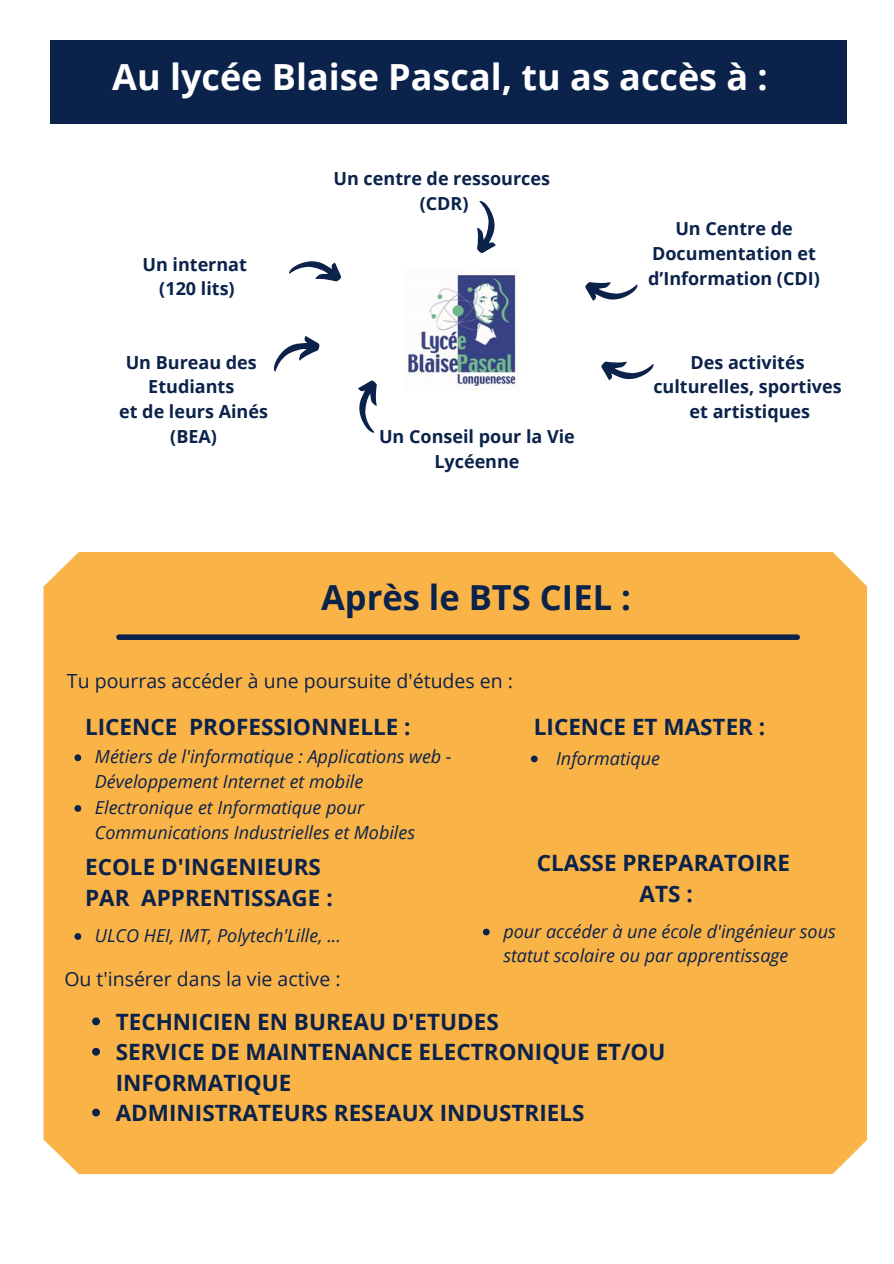
<style>
.page{position:relative;width:894px;height:1264px;background:#fff}
.page>*{position:absolute;margin:0;border:0;box-sizing:border-box;transform-origin:0 0}
.t1{font:700 36px "Open Sans";color:#fff}
.t2{font:700 34.5px "Open Sans";color:#0b224b}
.t3{font:700 22.5px/30.3px "Open Sans";color:#0b224b}
.t4{font:19.5px "Open Sans";color:#0b224b}
.t5{font:italic 18px/24.8px "Open Sans";color:#0b224b}
.t6{font:700 18px/24.8px "Open Sans";color:#0b224b;text-align:center}
</style>
<div class="page">
<div style="left:51px;top:41px;width:795px;height:83px;background:#0b224b"></div>
<svg style="left:477px;top:201px;width:18px;height:52px"></svg>
<svg style="left:358px;top:380px;width:19px;height:53px"></svg>
<svg style="left:289px;top:261px;width:52px;height:21px"></svg>
<svg style="left:601px;top:361px;width:52px;height:19px"></svg>
<svg style="left:274px;top:336px;width:46px;height:36px"></svg>
<svg style="left:585px;top:282px;width:52px;height:19px"></svg>
<div style="left:43px;top:552px;width:823px;height:622px;background:#f9b347"></div>
<svg style="left:74px;top:754px;width:7px;height:7px"></svg>
<div style="left:119px;top:634px;width:678px;height:6px;background:#0b224b"></div>
<img style="left:404px;top:271px;width:116px;height:118px">
<svg style="left:530px;top:755px;width:7px;height:7px"></svg>
<svg style="left:92px;top:1017px;width:8px;height:8px"></svg>
<svg style="left:92px;top:1047px;width:8px;height:8px"></svg>
<svg style="left:92px;top:1108px;width:8px;height:8px"></svg>
<svg style="left:74px;top:933px;width:7px;height:6px"></svg>
<svg style="left:483px;top:928px;width:6px;height:7px"></svg>
<svg style="left:74px;top:805px;width:7px;height:6px"></svg>
<p class="t1" style="left:112px;top:52px;width:657px">Au lycée Blaise Pascal, tu as accès à :</p>
<p class="t6" style="left:142px;top:251px;width:106px">Un internat (120 lits)</p>
<p class="t6" style="left:119px;top:349px;width:150px">Un Bureau des<br>Etudiants<br>et de leurs Ainés (BEA)</p>
<h4 class="t6" style="left:333px;top:166px;width:218px">Un centre de ressources (CDR)</h4>
<h4 class="t6" style="left:379px;top:424px;width:197px">Un Conseil pour la Vie<br>Lycéenne</h4>
<h4 class="t6" style="left:648px;top:216px;width:173px">Un Centre de<br>Documentation et d’Information (CDI)</h4>
<h1 class="t6" style="left:653px;top:349px;width:190px">Des activités culturelles, sportives et artistiques</h1>
<p class="t2" style="left:321px;top:573px;width:311px">Après le BTS CIEL :</p>
<p class="t4" style="left:67px;top:666px;width:447px">Tu pourras accéder à une poursuite d'études en :</p>
<p class="t3" style="left:85px;top:711px;width:327px">LICENCE PROFESSIONNELLE :</p>
<h4 class="t3" style="left:533px;top:711px;width:233px">LICENCE ET MASTER :</h4>
<p class="t5" style="left:556px;top:745px;width:105px">Informatique</p>
<h4 class="t5" style="left:95px;top:744px;width:358px">Métiers de l'informatique : Applications web -<br>Développement Internet et mobile</h4>
<h2 class="t5" style="left:95px;top:794px;width:321px">Electronique et Informatique pour<br>Communications Industrielles et Mobiles</h2>
<h1 class="t3" style="left:85px;top:851px;width:249px">ECOLE D'INGENIEURS<br>PAR APPRENTISSAGE :</h1>
<p class="t3" style="left:536px;top:847px;width:255px;text-align:center">CLASSE PREPARATOIRE<br>ATS :</p>
<p class="t5" style="left:95px;top:922px;width:247px">ULCO HEI, IMT, Polytech'Lille, ...</p>
<h2 class="t5" style="left:503px;top:918px;width:334px">pour accéder à une école d'ingénieur sous statut scolaire ou par apprentissage</h2>
<h2 class="t4" style="left:64px;top:964px;width:277px">Ou t'insérer dans la vie active :</h2>
<p class="t3" style="left:116px;top:1005px;width:384px">TECHNICIEN EN BUREAU D'ETUDES</p>
<p class="t3" style="left:116px;top:1036px;width:551px">SERVICE DE MAINTENANCE ELECTRONIQUE ET/OU<br>INFORMATIQUE</p>
<h2 class="t3" style="left:116px;top:1097px;width:470px">ADMINISTRATEURS RESEAUX INDUSTRIELS</h2>
</div>
